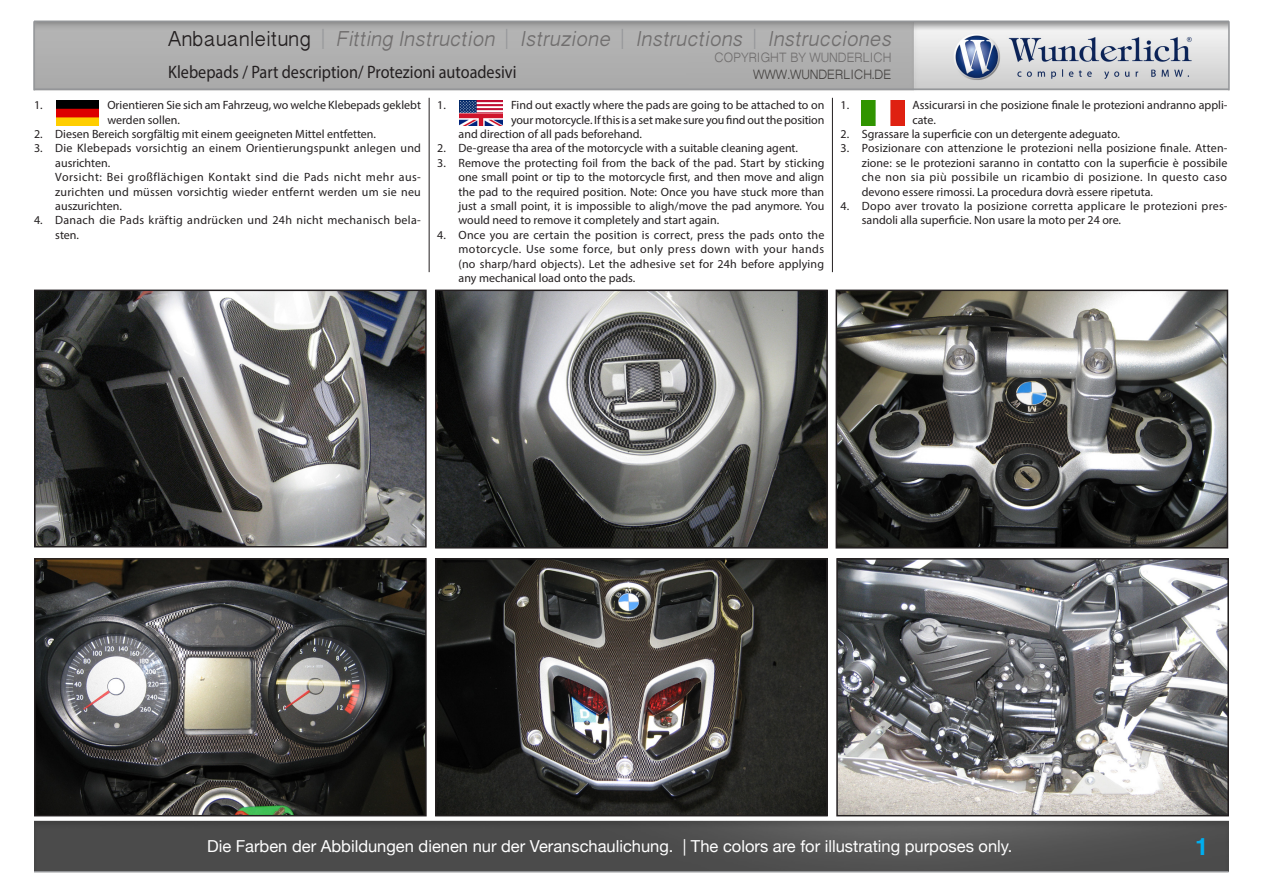
<style>
.page{position:relative;width:1263px;height:893px;background:#fff}
.page>*{position:absolute;margin:0;border:0;box-sizing:border-box;transform-origin:0 0}
.t1{font:italic 24px "Oriya Sangam MN";color:#706e6e}
.t2{font:700 24px "Helvetica";color:#00aeef}
.Überschrift_Anleitun{font:18px "Myriad Pro";color:#231f20;scale:.9 1}
.t3{font:16.5px "Helvetica Neue";color:#fff}
.t4{font:15px "Oriya Sangam MN";color:#706e6e}
.t5{font:15px "Oriya Sangam MN";color:#454240}
.Fließtext_DE_mit_Auf{font:12px/14.4px "Myriad Pro";color:#231f20;text-align:justify}
.Fließtext_DE_mit_Auf-2{font:12px/14.4px "Myriad Pro";letter-spacing:.025em;color:#231f20}
.s1{font-style:normal;color:#231f20}
.s2{font-style:normal;color:#939598}
</style>
<div class="page">
<img style="left:34px;top:22px;width:1195px;height:850px">
<hr style="left:34px;top:871px;width:1194px;height:1px;background:#939598">
<img style="left:56px;top:100px;width:43px;height:26px">
<img style="left:460px;top:100px;width:42px;height:26px">
<img style="left:861px;top:100px;width:43px;height:26px">
<hr style="left:429px;top:98px;width:1px;height:174px;background:#231f20">
<hr style="left:832px;top:98px;width:1px;height:174px;background:#231f20">
<img style="left:37px;top:561px;width:387px;height:252px">
<div style="left:34px;top:558px;width:393px;height:258px;border:2px solid #231f20"></div>
<img style="left:438px;top:561px;width:387px;height:252px">
<div style="left:435px;top:558px;width:393px;height:258px;border:2px solid #231f20"></div>
<img style="left:839px;top:561px;width:387px;height:252px">
<div style="left:836px;top:558px;width:393px;height:258px;border:2px solid #231f20"></div>
<img style="left:37px;top:293px;width:387px;height:251px">
<div style="left:34px;top:290px;width:393px;height:257px;border:2px solid #231f20"></div>
<img style="left:438px;top:293px;width:387px;height:253px">
<div style="left:435px;top:290px;width:393px;height:259px;border:2px solid #231f20"></div>
<img style="left:838px;top:293px;width:387px;height:253px">
<div style="left:835px;top:290px;width:393px;height:259px;border:2px solid #231f20"></div>
<hr style="left:34px;top:88px;width:1195px;height:2px;background:#939598">
<hr style="left:1228px;top:21px;width:2px;height:69px;background:#939598">
<hr style="left:33px;top:21px;width:2px;height:69px;background:#939598">
<hr style="left:34px;top:21px;width:1195px;height:1px;background:#939598">
<p class="t1" style="left:168px;top:24px;width:731px"><span class="s1">A n b a u a n l e i t u n g</span> <span class="s2">|</span> FittingInstruction <span class="s2">|</span> Istruzione <span class="s2">|</span> Instructions <span class="s2">|</span> Instrucciones</p>
<p class="t5" style="left:753px;top:66px;width:140px">WWW.WUNDERLICH.DE</p>
<p class="t4" style="left:714px;top:49px;width:179px">COPYRIGHT BY WUNDERLICH</p>
<p class="Überschrift_Anleitun" style="left:168px;top:61px;width:389px">Klebepads / Part description/ Protezioni autoadesivi</p>
<p class="Fließtext_DE_mit_Auf" style="left:34px;top:98px;width:10px">1.</p>
<p class="Fließtext_DE_mit_Auf" style="left:107px;top:98px;width:315px">Orientieren Sie sich am Fahrzeug, wo welche Klebepads geklebt werden sollen.</p>
<p class="Fließtext_DE_mit_Auf" style="left:34px;top:127px;width:344px">2. Diesen Bereich sorgfältig mit einem geeigneten Mittel entfetten.</p>
<p class="Fließtext_DE_mit_Auf-2" style="left:55px;top:141px;width:367px;text-indent:-21px">3. Die Klebepads vorsichtig an einem Orientierungspunkt anlegen und ausrichten.</p>
<p class="Fließtext_DE_mit_Auf" style="left:55px;top:170px;width:367px">Vorsicht: Bei großflächigen Kontakt sind die Pads nicht mehr aus&shy;zurichten und müssen vorsichtig wieder entfernt werden um sie neu auszurichten.</p>
<p class="Fließtext_DE_mit_Auf-2" style="left:55px;top:213px;width:367px;text-indent:-21px">4. Danach die Pads kräftig andrücken und 24h nicht mechanisch bela&shy;sten.</p>
<p class="Fließtext_DE_mit_Auf" style="left:437px;top:98px;width:10px">1.</p>
<p class="Fließtext_DE_mit_Auf" style="left:511px;top:98px;width:315px">Find out exactly where the pads are going to be attached to on</p>
<p class="Fließtext_DE_mit_Auf" style="left:511px;top:112px;width:315px">your motorcycle. If this is a set make sure you find out the position</p>
<p class="Fließtext_DE_mit_Auf" style="left:459px;top:127px;width:185px">and direction of all pads beforehand.</p>
<p class="Fließtext_DE_mit_Auf" style="left:437px;top:141px;width:362px">2. De-grease tha area of the motorcycle with a suitable cleaning agent.</p>
<p class="Fließtext_DE_mit_Auf" style="left:459px;top:155px;width:367px;text-indent:-21px">3. Remove the protecting foil from the back of the pad. Start by sticking one small point or tip to the motorcycle first, and then move and align the pad to the required position. Note: Once you have stuck more than just a small point, it is impossible to aligh/move the pad anymore. You would need to remove it completely and start again.</p>
<p class="Fließtext_DE_mit_Auf" style="left:459px;top:227px;width:367px;text-indent:-21px">4. Once you are certain the position is correct, press the pads onto the motorcycle. Use some force, but only press down with your hands (no sharp/hard objects). Let the adhesive set for 24h before applying any mechanical load onto the pads.</p>
<p class="Fließtext_DE_mit_Auf" style="left:840px;top:98px;width:10px">1.</p>
<p class="Fließtext_DE_mit_Auf" style="left:912px;top:98px;width:317px">Assicurarsi in che posizione finale le protezioni andranno appli&shy;cate.</p>
<p class="Fließtext_DE_mit_Auf" style="left:840px;top:127px;width:281px">2. Sgrassare la superficie con un detergente adeguato.</p>
<p class="Fließtext_DE_mit_Auf" style="left:862px;top:141px;width:367px;text-indent:-21px">3. Posizionare con attenzione le protezioni nella posizione finale. Atten&shy;zione: se le protezioni saranno in contatto con la superficie è possibile che non sia più possibile un ricambio di posizione. In questo caso devono essere rimossi. La procedura dovrà essere ripetuta.</p>
<p class="Fließtext_DE_mit_Auf" style="left:862px;top:199px;width:367px;text-indent:-21px">4. Dopo aver trovato la posizione corretta applicare le protezioni pres&shy;sandoli alla superficie. Non usare la moto per 24 ore.</p>
<p class="t3" style="left:207px;top:837px;width:807px">Die Farben der Abbildungen dienen nur der Veranschaulichung. | The colors are for illustrating purposes only.</p>
<p class="t2" style="left:1195px;top:827px;width:15px">1</p>
</div>
